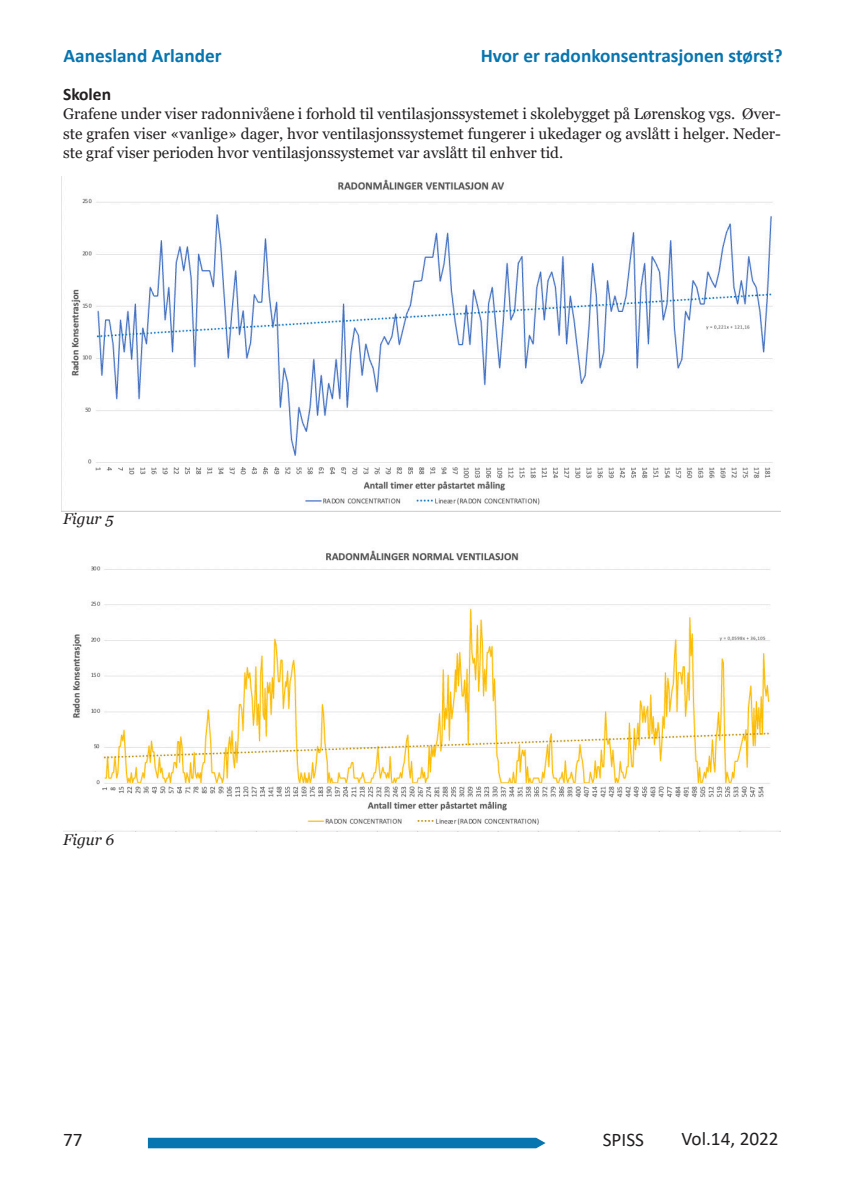
<style>
.page{position:relative;width:844px;height:1191px;background:#fff}
.page>*{position:absolute;margin:0;border:0;box-sizing:border-box;transform-origin:0 0}
.Topptekst{font:700 19.25px "Calibri";color:#0775af}
.t1{font:19.25px "Calibri";color:#231f20}
.Mellomtittel_2{font:700 17.5px "Calibri";color:#231f20}
.Brødtekst_1{font:15.4px/19.2px "Georgia";color:#231f20;text-align:justify}
.Brødtekst_1-2{font:italic 15.4px "Georgia";color:#231f20}
</style>
<div class="page">
<svg style="left:148px;top:1137px;width:397px;height:11px;background:#1a7fb5"></svg>
<img style="left:61px;top:177px;width:712px;height:334px">
<img style="left:72px;top:550px;width:705px;height:281px">
<p class="Topptekst" style="left:63px;top:42px;width:160px">Aanesland Arlander</p>
<p class="Topptekst" style="left:480px;top:42px;width:303px">Hvor er radonkonsentrasjonen størst?</p>
<p class="Mellomtittel_2" style="left:63px;top:82px;width:50px">Skolen</p>
<p class="Brødtekst_1" style="left:63px;top:105px;width:719px">Grafene under viser radonnivåene i forhold til ventilasjonssystemet i skolebygget på Lørenskog vgs. Øver&shy;ste grafen viser «vanlige» dager, hvor ventilasjonssystemet fungerer i ukedager og avslått i helger. Neder&shy;ste graf viser perioden hvor ventilasjonssystemet var avslått til enhver tid.</p>
<p class="Brødtekst_1-2" style="left:63px;top:509px;width:52px">Figur 5</p>
<p class="Brødtekst_1-2" style="left:63px;top:830px;width:53px">Figur 6</p>
<p class="t1" style="left:63px;top:1126px;width:21px">77</p>
<p class="t1" style="left:602px;top:1126px;width:43px">SPISS</p>
<p class="t1" style="left:681px;top:1125px;width:99px">Vol.14, 2022</p>
</div>
